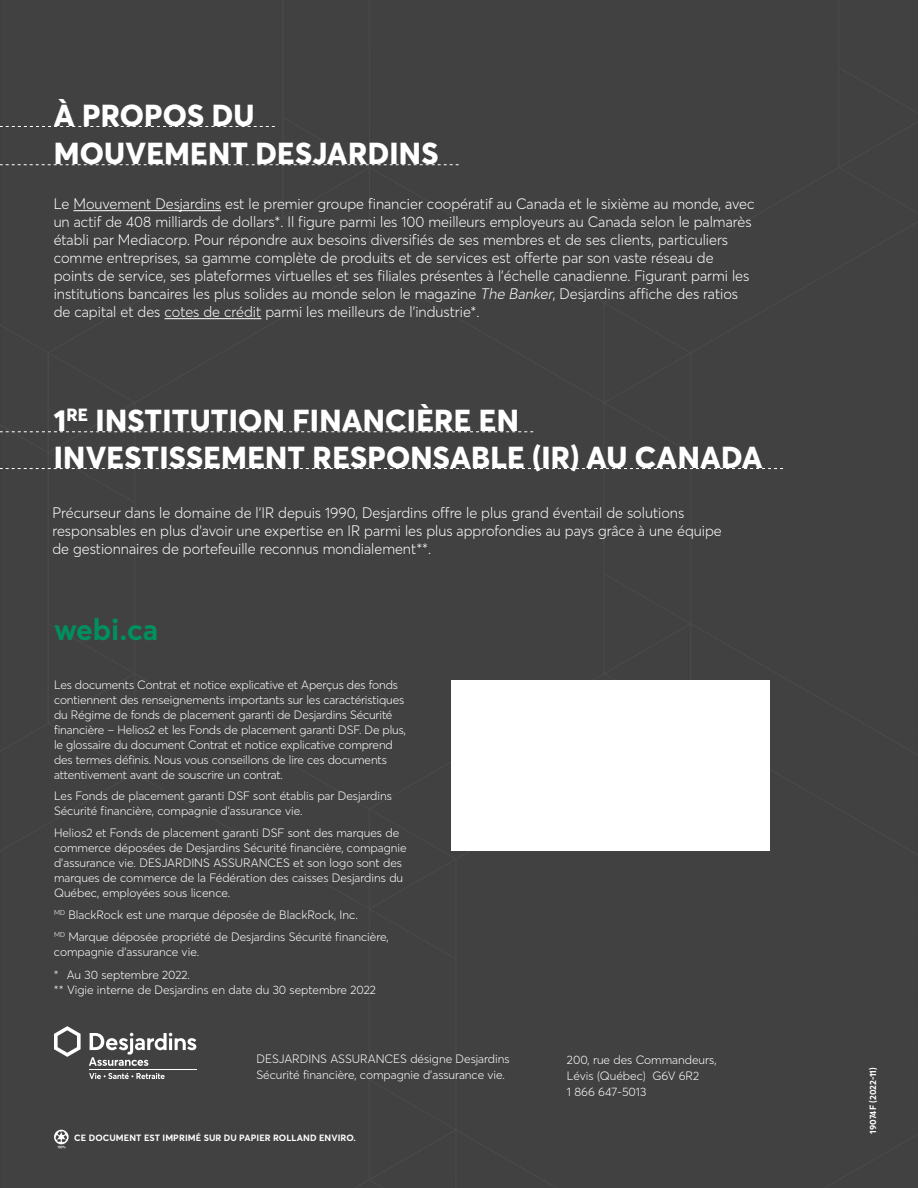
<style>
.page{position:relative;width:918px;height:1188px;background:#414142}
.page>*{position:absolute;margin:0;border:0;box-sizing:border-box;transform-origin:0 0}
.t1{font:800 30px/38.2px "Desjardins Sans";letter-spacing:.01em;color:#fff}
.t2{font:700 30px "Desjardins Sans";color:#00905e}
.t3{font:300 15px/18px "Desjardins Sans";color:#fff}
.t4{font:300 12px/15px "Desjardins Sans";color:#fff}
.t5{font:700 9px "Desjardins Sans";letter-spacing:.01em;color:#fff}
.s1{font-style:italic}
</style>
<div class="page">
<svg style="left:89px;top:1073px;width:76px;height:6px"></svg>
<hr style="left:89px;top:1069px;width:107px;height:1px;background:#fff">
<svg style="left:54px;top:1026px;width:27px;height:31px"></svg>
<svg style="left:89px;top:1033px;width:107px;height:33px"></svg>
<div style="left:451px;top:680px;width:319px;height:170px;background:#fff"></div>
<svg style="left:0;top:126px;width:275px;height:1px"></svg>
<svg style="left:0;top:164px;width:459px;height:1px"></svg>
<hr style="left:74px;top:210px;width:147px;height:1px;background:#fff">
<hr style="left:165px;top:318px;width:96px;height:1px;background:#fff">
<svg style="left:0;top:431px;width:533px;height:1px"></svg>
<svg style="left:0;top:468px;width:783px;height:1px"></svg>
<svg style="left:54px;top:1130px;width:15px;height:14px"></svg>
<svg style="left:55px;top:1130px;width:12px;height:18px"></svg>
<h1 class="t1" style="left:54px;top:96px;width:386px">À PROPOS DU<br>MOUVEMENT DESJARDINS</h1>
<p class="t3" style="left:54px;top:195px;width:702px">Le Mouvement Desjardins est le premier groupe financier coopératif au Canada et le sixième au monde, avec un actif de 408 milliards de dollars*. Il figure parmi les 100 meilleurs employeurs au Canada selon le palmarès établi par Mediacorp. Pour répondre aux besoins diversifiés de ses membres et de ses clients, particuliers comme entreprises, sa gamme complète de produits et de services est offerte par son vaste réseau de points de service, ses plateformes virtuelles et ses filiales présentes à l’échelle canadienne. Figurant parmi les institutions bancaires les plus solides au monde selon le magazine <span class="s1">The Banker</span>, Desjardins affiche des ratios de capital et des cotes de crédit parmi les meilleurs de l’industrie*.</p>
<h1 class="t1" style="left:54px;top:402px;width:710px;line-height:36.8px">1<sup>RE</sup> INSTITUTION FINANCIÈRE EN<br>INVESTISSEMENT RESPONSABLE (IR) AU CANADA</h1>
<p class="t3" style="left:52px;top:504px;width:671px">Précurseur dans le domaine de l’IR depuis 1990, Desjardins offre le plus grand éventail de solutions responsables en plus d’avoir une expertise en IR parmi les plus approfondies au pays grâce à une équipe de gestionnaires de portefeuille reconnus mondialement**.</p>
<h1 class="t2" style="left:54px;top:611px;width:106px">webi.ca</h1>
<p class="t4" style="left:54px;top:677px;width:353px">Les documents Contrat et notice explicative et Aperçus des fonds contiennent des renseignements importants sur les caractéristiques du Régime de fonds de placement garanti de Desjardins Sécurité financière – Helios2 et les Fonds de placement garanti DSF. De plus, le glossaire du document Contrat et notice explicative comprend des termes définis. Nous vous conseillons de lire ces documents attentivement avant de souscrire un contrat.</p>
<p class="t4" style="left:54px;top:789px;width:340px">Les Fonds de placement garanti DSF sont établis par Desjardins<br>Sécurité financière, compagnie d’assurance vie.</p>
<p class="t4" style="left:54px;top:825px;width:354px">Helios2 et Fonds de placement garanti DSF sont des marques de commerce déposées de Desjardins Sécurité financière, compagnie d’assurance vie. DESJARDINS ASSURANCES et son logo sont des marques de commerce de la Fédération des caisses Desjardins du Québec, employées sous licence.</p>
<p class="t4" style="left:54px;top:904px;width:336px;line-height:21.8px"><sup>MD</sup> BlackRock est une marque déposée de BlackRock, Inc.<br><sup>MD</sup> Marque déposée propriété de Desjardins Sécurité financière,</p>
<p class="t4" style="left:54px;top:940px;width:147px;line-height:23.7px">compagnie d’assurance vie. * Au 30 septembre 2022.</p>
<p class="t4" style="left:54px;top:983px;width:323px">** Vigie interne de Desjardins en date du 30 septembre 2022</p>
<p class="t4" style="left:256px;top:1051px;width:255px;line-height:15.8px">DESJARDINS ASSURANCES désigne Desjardins<br>Sécurité financière, compagnie d’assurance vie.</p>
<p class="t4" style="left:567px;top:1052px;width:151px;line-height:15.8px">200, rue des Commandeurs,<br>Lévis (Québec) G6V 6R2<br>1 866 647-5013</p>
<p class="t5" style="left:74px;top:1132px;width:283px">CE DOCUMENT EST IMPRIMÉ SUR DU PAPIER ROLLAND ENVIRO.</p>
<p class="t5" style="left:867px;top:1134px;width:68px;rotate:-90deg">19074F (2022-11)</p>
</div>
